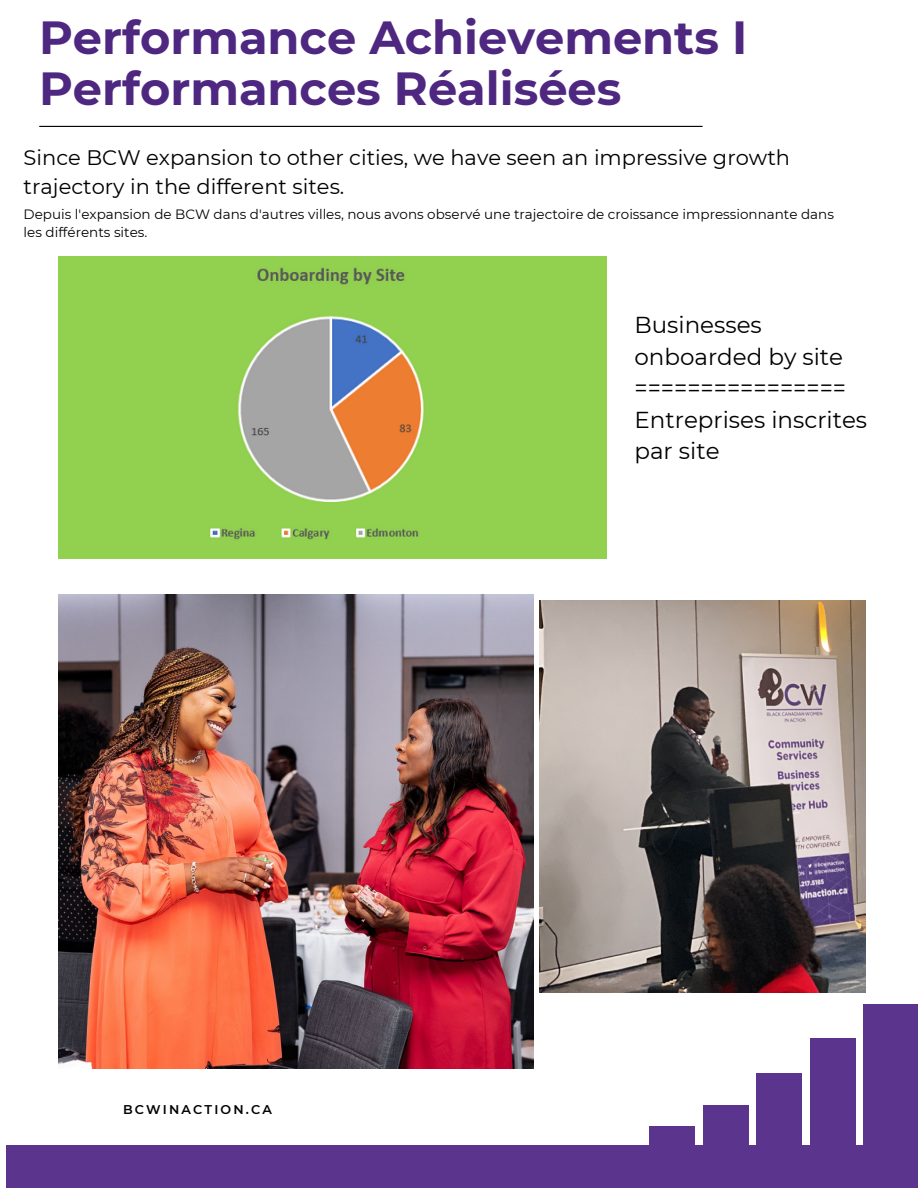
<style>
.page{position:relative;width:918px;height:1188px;background:#fff}
.page>*{position:absolute;margin:0;border:0;box-sizing:border-box;transform-origin:0 0}
.t1{font:700 46.35px/51.8px "Montserrat";color:#4e2780}
.t2{font:22.95px/31.5px "Montserrat";color:#000001}
.t3{font:21px/29.2px "Montserrat";color:#000}
.t4{font:13.5px/18px "Montserrat";color:#000}
.t5{font:600 12.75px "Montserrat";letter-spacing:.17em;color:#000001}
</style>
<div class="page">
<hr style="left:40px;top:126px;width:662px;height:1px;background:#000">
<div style="left:6px;top:1145px;width:906px;height:43px;background:#5b348d"></div>
<div style="left:703px;top:1105px;width:45px;height:83px;background:#5b348d"></div>
<div style="left:649px;top:1127px;width:45px;height:61px;background:#5b348d"></div>
<div style="left:757px;top:1073px;width:45px;height:115px;background:#5b348d"></div>
<div style="left:810px;top:1038px;width:45px;height:150px;background:#5b348d"></div>
<div style="left:864px;top:1004px;width:54px;height:184px;background:#5b348d"></div>
<img style="left:59px;top:257px;width:548px;height:301px">
<img style="left:59px;top:594px;width:475px;height:475px">
<img style="left:539px;top:601px;width:327px;height:391px">
<p class="t1" style="left:39px;top:11px;width:710px">Performance Achievements I<br>Performances Réalisées</p>
<p class="t3" style="left:24px;top:143px;width:768px">Since BCW expansion to other cities, we have seen an impressive growth trajectory in the different sites.</p>
<p class="t4" style="left:24px;top:205px;width:812px">Depuis l'expansion de BCW dans d'autres villes, nous avons observé une trajectoire de croissance impressionnante dans les différents sites.</p>
<p class="t5" style="left:123px;top:1102px;width:151px">BCWINACTION.CA</p>
<p class="t2" style="left:634px;top:309px;width:213px">Businesses onboarded by site ================</p>
<p class="t2" style="left:634px;top:404px;width:234px">Entreprises inscrites par site</p>
</div>
